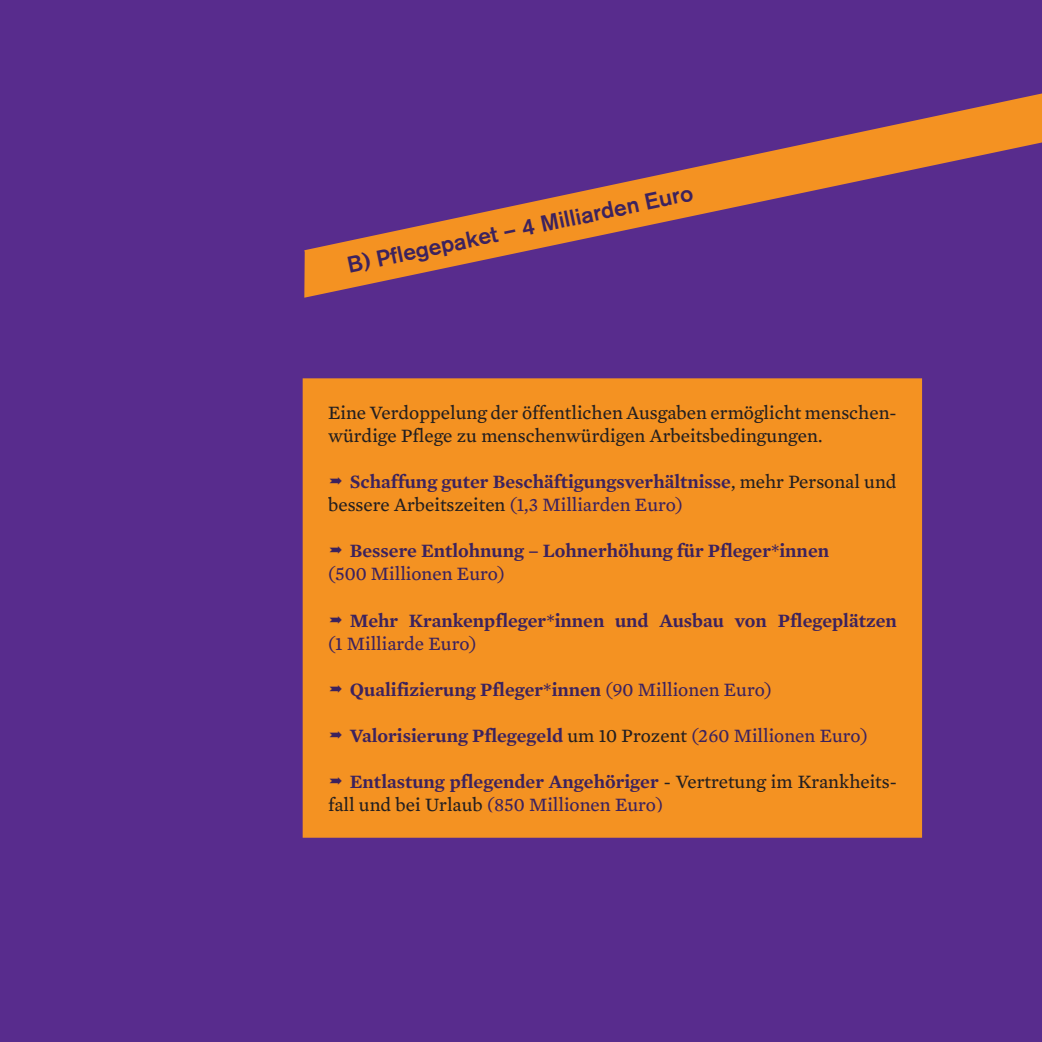
<style>
.page{position:relative;width:1042px;height:1042px;background:#582c8d}
.page>*{position:absolute;margin:0;border:0;box-sizing:border-box;transform-origin:0 0}
.t1{font:500 22.75px "Akzidenz Grotesk BE";color:#3c225e}
.t2{font:600 19.25px "Mercury Text G3";color:#3c225e}
.t3{font:19.25px/23.1px "Mercury Text G3 Roman";color:#231f20}
.t4{font:19.25px "Mercury Text G3 Roman";color:#3c225e}
.s1{font-family:"Mercury Text G3 Roman";font-weight:400;color:#231f20}
.s2{color:#3c225e}
.s3{font-family:"Mercury Text G3 Roman";font-weight:400}
.s4{color:#231f20}
</style>
<div class="page">
<div style="left:315px;top:391px;width:594px;height:434px;background:#f49222"></div>
<div style="left:303px;top:378px;width:619px;height:460px;border:25px solid #f49222"></div>
<svg style="left:304px;top:93px;width:738px;height:205px"></svg>
<p class="t1" style="left:344px;top:252px;width:355px;rotate:-12deg">B) Pfl egepaket – 4 Milliarden Euro</p>
<p class="t3" style="left:328px;top:401px;width:570px">Eine Verdoppelung der öffentlichen Ausgaben ermöglicht menschen&shy;würdige Pflege zu menschenwürdigen Arbeitsbedingungen.</p>
<p class="t2" style="left:350px;top:470px;width:548px">Schaffung guter Beschäftigungsverhältnisse<span class="s1">, mehr Personal und</span></p>
<p class="t3" style="left:328px;top:493px;width:356px">bessere Arbeitszeiten <span class="s2">(1,3 Milliarden Euro)</span></p>
<p class="t2" style="left:350px;top:539px;width:481px">Bessere Entlohnung – Lohnerhöhung für Pfleger*innen</p>
<p class="t4" style="left:328px;top:562px;width:178px">(500 Millionen Euro)</p>
<p class="t2" style="left:350px;top:608px;width:548px">Mehr Krankenpfleger*innen und Ausbau von Pflegeplätzen</p>
<p class="t4" style="left:328px;top:632px;width:150px">(1 Milliarde Euro)</p>
<p class="t2" style="left:350px;top:678px;width:423px">Qualifizierung Pfleger*innen <span class="s3">(90 Millionen Euro)</span></p>
<p class="t2" style="left:350px;top:724px;width:519px">Valorisierung Pflegegeld <span class="s1">um 10 Prozent</span> <span class="s3">(260 Millionen Euro)</span></p>
<p class="t2" style="left:350px;top:770px;width:548px">Entlastung pflegender Angehöriger <span class="s1">- Vertretung im Krankheits-</span></p>
<p class="t4" style="left:328px;top:793px;width:336px"><span class="s4">fall und bei Urlaub</span> (850 Millionen Euro)</p>
</div>
